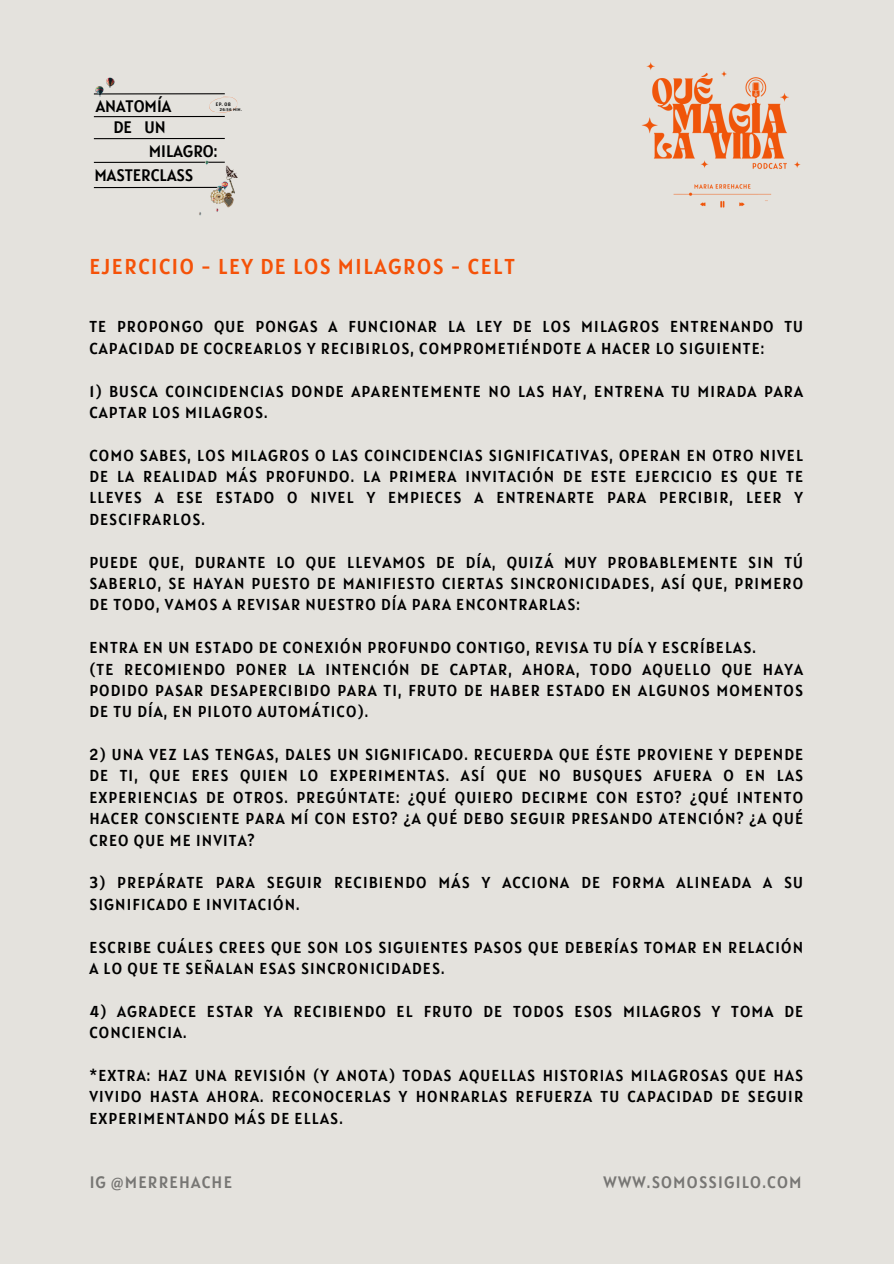
<style>
.page{position:relative;width:894px;height:1264px;background:#fff}
.page>*{position:absolute;margin:0;border:0;box-sizing:border-box;transform-origin:0 0}
.t1{font:21.45px "Alatsi";letter-spacing:.075em;color:#f55208}
.t2{font:16.65px "Alatsi";color:#000}
.t3{font:16.5px "Alatsi";letter-spacing:.075em;color:#000}
.t4{font:15.75px/21.3px "Alatsi";letter-spacing:.075em;color:#000}
.t5{font:4.95px "Alatsi";color:#000}
.t6{font:4.05px "Alatsi";letter-spacing:.075em;color:#000}
</style>
<div class="page">
<div style="left:0;top:0;width:893px;height:1263px;background:#e4e2dd"></div>
<img style="left:641px;top:62px;width:160px;height:146px">
<svg style="left:208px;top:94px;width:30px;height:19px"></svg>
<hr style="left:94px;top:116px;width:131px;height:1px;background:#000">
<hr style="left:94px;top:138px;width:131px;height:1px;background:#000">
<hr style="left:94px;top:93px;width:131px;height:1px;background:#000">
<hr style="left:94px;top:162px;width:131px;height:1px;background:#000">
<hr style="left:94px;top:187px;width:131px;height:1px;background:#000">
<img style="left:93px;top:77px;width:29px;height:20px">
<img style="left:181px;top:160px;width:55px;height:56px">
<p class="t2" style="left:96px;top:95px;width:77px">ANATOMÍA</p>
<p class="t5" style="left:216px;top:101px;width:16px">EP. 08</p>
<p class="t6" style="left:220px;top:107px;width:23px">26:56 MIN.</p>
<p class="t2" style="left:149px;top:140px;width:70px">MILAGRO:</p>
<p class="t2" style="left:113px;top:117px;width:54px">DE UN</p>
<p class="t2" style="left:94px;top:164px;width:100px">MASTERCLASS</p>
<p class="t1" style="left:89px;top:252px;width:427px">EJERCICIO - LEY DE LOS MILAGROS - CELT</p>
<p class="t4" style="left:89px;top:316px;width:715px">TE PROPONGO QUE PONGAS A FUNCIONAR LA LEY DE LOS MILAGROS ENTRENANDO TU<br>CAPACIDAD DE COCREARLOS Y RECIBIRLOS, COMPROMETIÉNDOTE A HACER LO SIGUIENTE:</p>
<p class="t4" style="left:89px;top:380px;width:715px">1) BUSCA COINCIDENCIAS DONDE APARENTEMENTE NO LAS HAY, ENTRENA TU MIRADA PARA<br>CAPTAR LOS MILAGROS.</p>
<p class="t4" style="left:89px;top:444px;width:715px;text-align:justify">COMO SABES, LOS MILAGROS O LAS COINCIDENCIAS SIGNIFICATIVAS, OPERAN EN OTRO NIVEL DE LA REALIDAD MÁS PROFUNDO. LA PRIMERA INVITACIÓN DE ESTE EJERCICIO ES QUE TE LLEVES A ESE ESTADO O NIVEL Y EMPIECES A ENTRENARTE PARA PERCIBIR, LEER Y DESCIFRARLOS.</p>
<p class="t4" style="left:89px;top:551px;width:715px">PUEDE QUE, DURANTE LO QUE LLEVAMOS DE DÍA, QUIZÁ MUY PROBABLEMENTE SIN TÚ<br>SABERLO, SE HAYAN PUESTO DE MANIFIESTO CIERTAS SINCRONICIDADES, ASÍ QUE, PRIMERO<br>DE TODO, VAMOS A REVISAR NUESTRO DÍA PARA ENCONTRARLAS:</p>
<p class="t4" style="left:89px;top:637px;width:715px">ENTRA EN UN ESTADO DE CONEXIÓN PROFUNDO CONTIGO, REVISA TU DÍA Y ESCRÍBELAS.<br>(TE RECOMIENDO PONER LA INTENCIÓN DE CAPTAR, AHORA, TODO AQUELLO QUE HAYA PODIDO PASAR DESAPERCIBIDO PARA TI, FRUTO DE HABER ESTADO EN ALGUNOS MOMENTOS DE TU DÍA, EN PILOTO AUTOMÁTICO).</p>
<p class="t4" style="left:89px;top:743px;width:715px">2) UNA VEZ LAS TENGAS, DALES UN SIGNIFICADO. RECUERDA QUE ÉSTE PROVIENE Y DEPENDE DE TI, QUE ERES QUIEN LO EXPERIMENTAS. ASÍ QUE NO BUSQUES AFUERA O EN LAS EXPERIENCIAS DE OTROS. PREGÚ NTATE: ¿QUÉ QUIERO DECIRME CON ESTO? ¿QUÉ INTENTO HACER CONSCIENTE PARA MÍ CON ESTO? ¿A QUÉ DEBO SEGUIR PRESANDO ATENCIÓN? ¿A QUÉ CREO QUE ME INVITA?</p>
<p class="t4" style="left:89px;top:872px;width:715px">3) PREPÁRATE PARA SEGUIR RECIBIENDO MÁS Y ACCIONA DE FORMA ALINEADA A SU<br>SIGNIFICADO E INVITACIÓN.</p>
<p class="t4" style="left:89px;top:936px;width:715px">ESCRIBE CUÁLES CREES QUE SON LOS SIGUIENTES PASOS QUE DEBERÍAS TOMAR EN RELACIÓN<br>A LO QUE TE SEÑALAN ESAS SINCRONICIDADES.</p>
<p class="t4" style="left:89px;top:1000px;width:715px">4) AGRADECE ESTAR YA RECIBIENDO EL FRUTO DE TODOS ESOS MILAGROS Y TOMA DE<br>CONCIENCIA.</p>
<p class="t4" style="left:89px;top:1064px;width:715px;text-align:justify">*EXTRA: HAZ UNA REVISIÓN (Y ANOTA) TODAS AQUELLAS HISTORIAS MILAGROSAS QUE HAS VIVIDO HASTA AHORA. RECONOCERLAS Y HONRARLAS REFUERZA TU CAPACIDAD DE SEGUIR EXPERIMENTANDO MÁS DE ELLAS.</p>
<p class="t3" style="left:89px;top:1171px;width:144px">IG @MERREHACHE</p>
<p class="t3" style="left:603px;top:1171px;width:199px">WWW.SOMOSSIGILO.COM</p>
</div>
